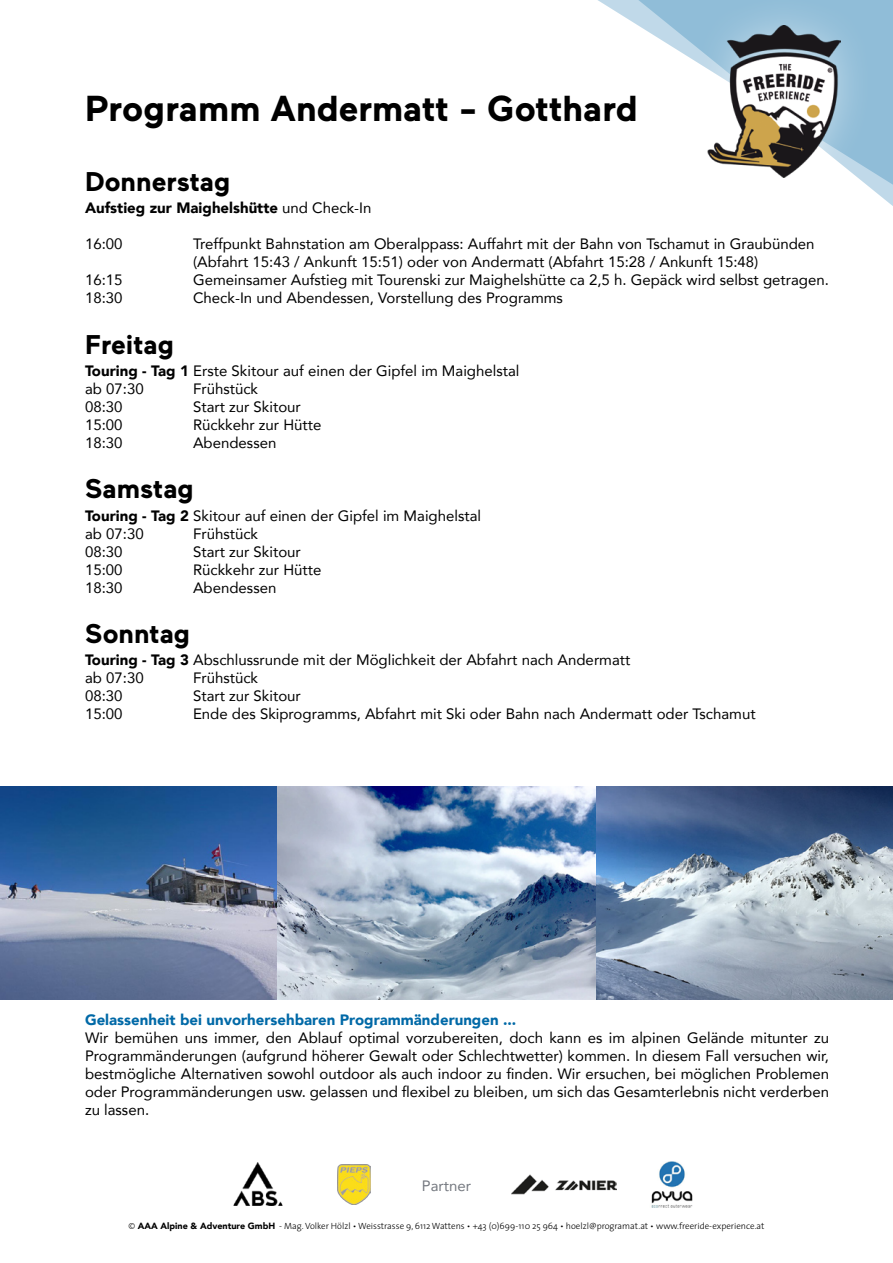
<style>
.page{position:relative;width:893px;height:1263px;background:#fff}
.page>*{position:absolute;margin:0;border:0;box-sizing:border-box;transform-origin:0 0}
.t1{font:700 36px "Maax";color:#000}
.t2{font:700 27px "Maax";color:#000}
.t3{font:15px/18px "Avenir";color:#000}
.t4{font:900 15px "Avenir";color:#0069a7}
.t5{font:900 15px "Avenir";color:#000}
.t6{font:15px "Avenir";color:#74787f}
.t7{font:300 9px "The Sans";color:#000}
.s1{font-weight:400}
.s2{font-weight:900}
.s3{font-family:"Avenir";font-weight:900}
</style>
<div class="page">
<img style="left:233px;top:1163px;width:50px;height:43px">
<img style="left:651px;top:1161px;width:42px;height:46px">
<img style="left:511px;top:1174px;width:105px;height:21px">
<img style="left:337px;top:1164px;width:33px;height:40px">
<svg style="left:598px;top:0;width:295px;height:206px"></svg>
<div style="left:666px;top:0;width:203px;height:207px;background:#fff;opacity:.5"></div>
<img style="left:705px;top:25px;width:136px;height:153px">
<img style="left:0;top:787px;width:893px;height:212px">
<h1 class="t1" style="left:85px;top:89px;width:554px">Programm Andermatt - Gotthard</h1>
<h2 class="t2" style="left:85px;top:167px;width:147px">Donnerstag</h2>
<p class="t5" style="left:85px;top:195px;width:288px">Aufstieg zur Maighelshütte <span class="s1">und Check-In</span></p>
<p class="t3" style="left:85px;top:235px;width:39px">16:00</p>
<p class="t3" style="left:193px;top:235px;width:623px">Treffpunkt Bahnstation am Oberalppass: Auffahrt mit der Bahn von Tschamut in Graubünden (Abfahrt 15:43 / Ankunft 15:51) oder von Andermatt (Abfahrt 15:28 / Ankunft 15:48)</p>
<p class="t3" style="left:85px;top:271px;width:39px">16:15</p>
<p class="t3" style="left:193px;top:271px;width:637px">Gemeinsamer Aufstieg mit Tourenski zur Maighelshütte ca 2,5 h. Gepäck wird selbst getragen.</p>
<p class="t3" style="left:85px;top:289px;width:39px">18:30</p>
<p class="t3" style="left:193px;top:289px;width:371px">Check-In und Abendessen, Vorstellung des Programms</p>
<h2 class="t2" style="left:85px;top:330px;width:90px">Freitag</h2>
<p class="t3" style="left:85px;top:361px;width:436px"><span class="s2">Touring - Tag 1</span> Erste Skitour auf einen der Gipfel im Maighelstal ab 07:30</p>
<p class="t3" style="left:193px;top:379px;width:67px">Frühstück</p>
<p class="t3" style="left:85px;top:397px;width:39px">08:30</p>
<p class="t3" style="left:193px;top:397px;width:109px">Start zur Skitour</p>
<p class="t3" style="left:85px;top:415px;width:39px">15:00</p>
<p class="t3" style="left:193px;top:415px;width:130px">Rückkehr zur Hütte</p>
<p class="t3" style="left:85px;top:433px;width:39px">18:30</p>
<p class="t3" style="left:193px;top:433px;width:85px">Abendessen</p>
<h2 class="t2" style="left:85px;top:474px;width:110px">Samstag</h2>
<p class="t3" style="left:85px;top:506px;width:398px"><span class="s2">Touring - Tag 2</span> Skitour auf einen der Gipfel im Maighelstal ab 07:30</p>
<p class="t3" style="left:193px;top:524px;width:67px">Frühstück</p>
<p class="t3" style="left:85px;top:542px;width:39px">08:30</p>
<p class="t3" style="left:193px;top:542px;width:109px">Start zur Skitour</p>
<p class="t3" style="left:85px;top:560px;width:39px">15:00</p>
<p class="t3" style="left:193px;top:560px;width:130px">Rückkehr zur Hütte</p>
<p class="t3" style="left:85px;top:578px;width:39px">18:30</p>
<p class="t3" style="left:193px;top:578px;width:85px">Abendessen</p>
<h2 class="t2" style="left:85px;top:619px;width:106px">Sonntag</h2>
<p class="t3" style="left:85px;top:651px;width:547px"><span class="s2">Touring - Tag 3</span> Abschlussrunde mit der Möglichkeit der Abfahrt nach Andermatt ab 07:30</p>
<p class="t3" style="left:193px;top:669px;width:67px">Frühstück</p>
<p class="t3" style="left:85px;top:687px;width:39px">08:30</p>
<p class="t3" style="left:193px;top:687px;width:109px">Start zur Skitour</p>
<p class="t3" style="left:85px;top:705px;width:39px">15:00</p>
<p class="t3" style="left:193px;top:705px;width:564px">Ende des Skiprogramms, Abfahrt mit Ski oder Bahn nach Andermatt oder Tschamut</p>
<p class="t4" style="left:85px;top:1007px;width:433px">Gelassenheit bei unvorhersehbaren Programmänderungen ...</p>
<p class="t3" style="left:85px;top:1029px;width:746px;text-align:justify">Wir bemühen uns immer, den Ablauf optimal vorzubereiten, doch kann es im alpinen Gelände mitunter zu Programmänderungen (aufgrund höherer Gewalt oder Schlechtwetter) kommen. In diesem Fall versuchen wir, bestmögliche Alternativen sowohl outdoor als auch indoor zu finden. Wir ersuchen, bei möglichen Problemen oder Programmänderungen usw. gelassen und flexibel zu bleiben, um sich das Gesamterlebnis nicht verderben zu lassen.</p>
<p class="t6" style="left:422px;top:1174px;width:51px">Partner</p>
<p class="t7" style="left:128px;top:1219px;width:637px">© <span class="s3">AAA Alpine &amp; Adventure GmbH</span> - Mag. Volker Hölzl • Weisstrasse 9, 6112 Wattens • +43 (0)699-110 25 964 • hoelzl@programat.at • www.freeride-experience.at</p>
</div>
